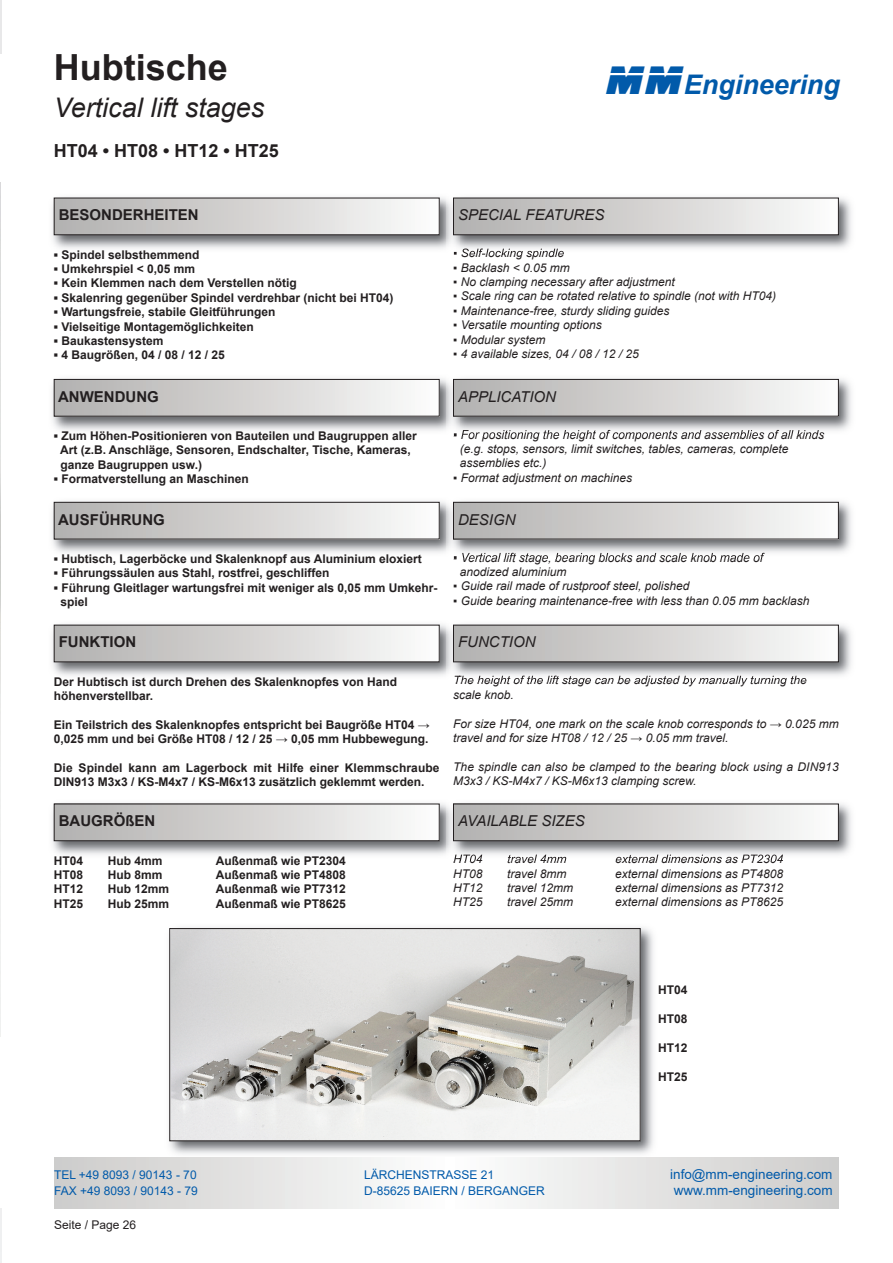
<style>
.page{position:relative;width:893px;height:1263px;background:#fff}
.page>*{position:absolute;margin:0;border:0;box-sizing:border-box;transform-origin:0 0}
.t1{font:700 36px "Arial";color:#231f20}
.t2{font:italic 27px "Arial";color:#231f20}
.t3{font:italic 700 27px "Arial";color:#015aaa}
.t4{font:700 18px "Arial";color:#231f20}
.t5{font:italic 15px "Arial";color:#231f20}
.t6{font:700 15px "Arial";color:#231f20}
.t7{font:13.5px "Arial";color:#015aaa}
.t8{font:italic 12px/14.4px "Arial";color:#231f20}
.t9{font:700 12px/14.4px "Arial";color:#231f20}
.t10{font:12px "Arial";color:#015aaa}
.t11{font:12px "Arial";color:#231f20}
.s1{font-family:"Amtec";font-weight:400;font-style:normal;font-size:42px}
</style>
<div class="page">
<img style="left:52px;top:197px;width:799px;height:57px">
<div style="left:54px;top:198px;width:385px;height:37px;background:linear-gradient(to right,#b1afae,#fbfbfa)"></div>
<div style="left:54px;top:198px;width:386px;height:37px;border:1px solid #231f20"></div>
<svg style="left:454px;top:251px;width:4px;height:3px"></svg>
<img style="left:460px;top:248px;width:56px;height:6px">
<div style="left:453px;top:198px;width:385px;height:37px;background:linear-gradient(to right,#b1afae,#fbfbfa)"></div>
<div style="left:453px;top:198px;width:386px;height:37px;border:1px solid #231f20"></div>
<img style="left:52px;top:378px;width:799px;height:58px">
<div style="left:54px;top:379px;width:385px;height:37px;background:linear-gradient(to right,#b1afae,#fbfbfa)"></div>
<div style="left:54px;top:379px;width:386px;height:38px;border:1px solid #231f20"></div>
<svg style="left:454px;top:432px;width:4px;height:4px"></svg>
<img style="left:460px;top:430px;width:55px;height:6px">
<div style="left:453px;top:379px;width:385px;height:37px;background:linear-gradient(to right,#b1afae,#fbfbfa)"></div>
<div style="left:453px;top:379px;width:386px;height:38px;border:1px solid #231f20"></div>
<img style="left:52px;top:501px;width:799px;height:57px">
<div style="left:54px;top:502px;width:385px;height:37px;background:linear-gradient(to right,#b1afae,#fbfbfa)"></div>
<div style="left:54px;top:502px;width:386px;height:37px;border:1px solid #231f20"></div>
<svg style="left:454px;top:555px;width:4px;height:3px"></svg>
<img style="left:461px;top:553px;width:55px;height:5px">
<div style="left:453px;top:502px;width:385px;height:37px;background:linear-gradient(to right,#b1afae,#fbfbfa)"></div>
<div style="left:453px;top:502px;width:386px;height:37px;border:1px solid #231f20"></div>
<img style="left:52px;top:624px;width:799px;height:57px">
<div style="left:54px;top:625px;width:385px;height:37px;background:linear-gradient(to right,#b1afae,#fbfbfa)"></div>
<svg style="left:455px;top:676px;width:4px;height:5px"></svg>
<img style="left:459px;top:676px;width:50px;height:5px">
<div style="left:453px;top:625px;width:385px;height:37px;background:linear-gradient(to right,#b1afae,#fbfbfa)"></div>
<img style="left:52px;top:803px;width:799px;height:57px">
<div style="left:54px;top:804px;width:385px;height:37px;background:linear-gradient(to right,#b1afae,#fbfbfa)"></div>
<div style="left:54px;top:804px;width:386px;height:37px;border:1px solid #231f20"></div>
<svg style="left:454px;top:854px;width:5px;height:6px"></svg>
<img style="left:459px;top:854px;width:97px;height:6px">
<div style="left:453px;top:804px;width:385px;height:37px;background:linear-gradient(to right,#b1afae,#fbfbfa)"></div>
<div style="left:453px;top:804px;width:386px;height:37px;border:1px solid #231f20"></div>
<img style="left:162px;top:927px;width:498px;height:231px">
<img style="left:171px;top:930px;width:468px;height:209px">
<div style="left:169px;top:928px;width:472px;height:213px;border:1px solid #231f20"></div>
<img style="left:0;top:182px;width:1px;height:855px">
<img style="left:0;top:0;width:1px;height:54px">
<img style="left:0;top:1208px;width:1px;height:55px">
<svg style="left:54px;top:1158px;width:785px;height:51px"></svg>
<h1 class="t1" style="left:54px;top:48px;width:176px">Hubtische</h1>
<h2 class="t2" style="left:54px;top:92px;width:212px">Vertical lift stages</h2>
<h3 class="t4" style="left:54px;top:141px;width:226px">HT04 • HT08 • HT12 • HT25</h3>
<h2 class="t3" style="left:606px;top:70px;width:235px"><span class="s1">MM</span>Engineering</h2>
<p class="t6" style="left:59px;top:207px;width:142px">BESONDERHEITEN</p>
<p class="t9" style="left:54px;top:247px;width:147px">▪ Spindel selbsthemmend</p>
<p class="t9" style="left:54px;top:262px;width:143px">▪ Umkehrspiel &lt; 0,05 mm</p>
<p class="t9" style="left:54px;top:276px;width:244px">▪ Kein Klemmen nach dem Verstellen nötig</p>
<p class="t9" style="left:54px;top:290px;width:341px">▪ Skalenring gegenüber Spindel verdrehbar (nicht bei HT04)</p>
<p class="t9" style="left:54px;top:305px;width:223px">▪ Wartungsfreie, stabile Gleitführungen</p>
<p class="t9" style="left:54px;top:319px;width:202px">▪ Vielseitige Montagemöglichkeiten</p>
<p class="t9" style="left:54px;top:334px;width:111px">▪ Baukastensystem</p>
<p class="t9" style="left:54px;top:348px;width:172px">▪ 4 Baugrößen, 04 / 08 / 12 / 25</p>
<p class="t6" style="left:58px;top:388px;width:102px">ANWENDUNG</p>
<p class="t9" style="left:60px;top:429px;width:358px;text-indent:-6px">▪ Zum Höhen-Positionieren von Bauteilen und Baugruppen aller<br>Art (z.B. Anschläge, Sensoren, Endschalter, Tische, Kameras, ganze Baugruppen usw.)</p>
<p class="t9" style="left:54px;top:472px;width:196px">▪ Formatverstellung an Maschinen</p>
<p class="t6" style="left:58px;top:511px;width:108px">AUSFÜHRUNG</p>
<p class="t9" style="left:54px;top:551px;width:369px">▪ Hubtisch, Lagerböcke und Skalenknopf aus Aluminium eloxiert</p>
<p class="t9" style="left:54px;top:566px;width:277px">▪ Führungssäulen aus Stahl, rostfrei, geschliffen</p>
<p class="t9" style="left:60px;top:580px;width:378px;text-indent:-7px">▪ Führung Gleitlager wartungsfrei mit weniger als 0,05 mm Umkehr&shy;spiel</p>
<p class="t6" style="left:59px;top:634px;width:79px">FUNKTION</p>
<p class="t9" style="left:54px;top:674px;width:345px">Der Hubtisch ist durch Drehen des Skalenknopfes von Hand höhenverstellbar.</p>
<p class="t9" style="left:54px;top:717px;width:377px">Ein Teilstrich des Skalenknopfes entspricht bei Baugröße HT04 →<br>0,025 mm und bei Größe HT08 / 12 / 25 → 0,05 mm Hubbewegung.</p>
<p class="t9" style="left:54px;top:761px;width:387px">Die Spindel kann am Lagerbock mit Hilfe einer Klemmschraube<br>DIN913 M3x3 / KS-M4x7 / KS-M6x13 zusätzlich geklemmt werden.</p>
<p class="t6" style="left:59px;top:813px;width:98px">BAUGRÖßEN</p>
<p class="t9" style="left:54px;top:853px;width:31px">HT04</p>
<p class="t9" style="left:108px;top:853px;width:56px">Hub 4mm</p>
<p class="t9" style="left:216px;top:853px;width:132px">Außenmaß wie PT2304</p>
<p class="t9" style="left:54px;top:867px;width:31px">HT08</p>
<p class="t9" style="left:108px;top:867px;width:56px">Hub 8mm</p>
<p class="t9" style="left:216px;top:867px;width:132px">Außenmaß wie PT4808</p>
<p class="t9" style="left:54px;top:882px;width:31px">HT12</p>
<p class="t9" style="left:108px;top:882px;width:63px">Hub 12mm</p>
<p class="t9" style="left:216px;top:882px;width:132px">Außenmaß wie PT7312</p>
<p class="t9" style="left:54px;top:896px;width:31px">HT25</p>
<p class="t9" style="left:108px;top:896px;width:63px">Hub 25mm</p>
<p class="t9" style="left:216px;top:896px;width:132px">Außenmaß wie PT8625</p>
<p class="t5" style="left:458px;top:207px;width:148px">SPECIAL FEATURES</p>
<p class="t8" style="left:453px;top:246px;width:112px">▪ Self-locking spindle</p>
<p class="t8" style="left:453px;top:260px;width:118px">▪ Backlash &lt; 0.05 mm</p>
<p class="t8" style="left:453px;top:275px;width:223px">▪ No clamping necessary after adjustment</p>
<p class="t8" style="left:453px;top:289px;width:325px">▪ Scale ring can be rotated relative to spindle (not with HT04)</p>
<p class="t8" style="left:453px;top:303px;width:218px">▪ Maintenance-free, sturdy sliding guides</p>
<p class="t8" style="left:453px;top:318px;width:150px">▪ Versatile mounting options</p>
<p class="t8" style="left:453px;top:332px;width:94px">▪ Modular system</p>
<p class="t8" style="left:453px;top:347px;width:187px">▪ 4 available sizes, 04 / 08 / 12 / 25</p>
<p class="t5" style="left:458px;top:388px;width:100px">APPLICATION</p>
<p class="t8" style="left:460px;top:427px;width:366px;text-indent:-7px">▪ For positioning the height of components and assemblies of all kinds (e.g. stops, sensors, limit switches, tables, cameras, complete assemblies etc.)</p>
<p class="t8" style="left:453px;top:470px;width:180px">▪ Format adjustment on machines</p>
<p class="t5" style="left:458px;top:511px;width:59px">DESIGN</p>
<p class="t8" style="left:460px;top:550px;width:305px;text-indent:-7px">▪ Vertical lift stage, bearing blocks and scale knob made of anodized aluminium</p>
<p class="t8" style="left:453px;top:579px;width:238px">▪ Guide rail made of rustproof steel, polished</p>
<p class="t8" style="left:453px;top:593px;width:358px">▪ Guide bearing maintenance-free with less than 0.05 mm backlash</p>
<p class="t5" style="left:458px;top:634px;width:79px">FUNCTION</p>
<p class="t8" style="left:453px;top:673px;width:355px">The height of the lift stage can be adjusted by manually turning the scale knob.</p>
<p class="t8" style="left:453px;top:716px;width:387px">For size HT04, one mark on the scale knob corresponds to → 0.025 mm travel and for size HT08 / 12 / 25 → 0.05 mm travel.</p>
<p class="t8" style="left:453px;top:759px;width:387px">The spindle can also be clamped to the bearing block using a DIN913<br>M3x3 / KS-M4x7 / KS-M6x13 clamping screw.</p>
<p class="t5" style="left:458px;top:813px;width:128px">AVAILABLE SIZES</p>
<p class="t8" style="left:453px;top:852px;width:31px">HT04</p>
<p class="t8" style="left:507px;top:852px;width:61px">travel 4mm</p>
<p class="t8" style="left:615px;top:852px;width:170px">external dimensions as PT2304</p>
<p class="t8" style="left:453px;top:866px;width:31px">HT08</p>
<p class="t8" style="left:507px;top:866px;width:61px">travel 8mm</p>
<p class="t8" style="left:615px;top:866px;width:170px">external dimensions as PT4808</p>
<p class="t8" style="left:453px;top:881px;width:31px">HT12</p>
<p class="t8" style="left:507px;top:881px;width:68px">travel 12mm</p>
<p class="t8" style="left:615px;top:881px;width:170px">external dimensions as PT7312</p>
<p class="t8" style="left:453px;top:895px;width:31px">HT25</p>
<p class="t8" style="left:507px;top:895px;width:68px">travel 25mm</p>
<p class="t8" style="left:615px;top:895px;width:170px">external dimensions as PT8625</p>
<p class="t9" style="left:658px;top:983px;width:31px">HT04</p>
<p class="t9" style="left:658px;top:1012px;width:31px">HT08</p>
<p class="t9" style="left:658px;top:1041px;width:31px">HT12</p>
<p class="t9" style="left:658px;top:1069px;width:31px">HT25</p>
<p class="t10" style="left:54px;top:1168px;width:144px">TEL +49 8093 / 90143 - 70</p>
<p class="t10" style="left:364px;top:1168px;width:132px">LÄRCHENSTRASSE 21</p>
<p class="t7" style="left:670px;top:1166px;width:164px">info@mm-engineering.com</p>
<p class="t10" style="left:54px;top:1184px;width:145px">FAX +49 8093 / 90143 - 79</p>
<p class="t10" style="left:364px;top:1184px;width:182px">D-85625 BAIERN / BERGANGER</p>
<p class="t7" style="left:674px;top:1183px;width:161px">www.mm-engineering.com</p>
<p class="t11" style="left:54px;top:1218px;width:84px">Seite / Page 26</p>
</div>
